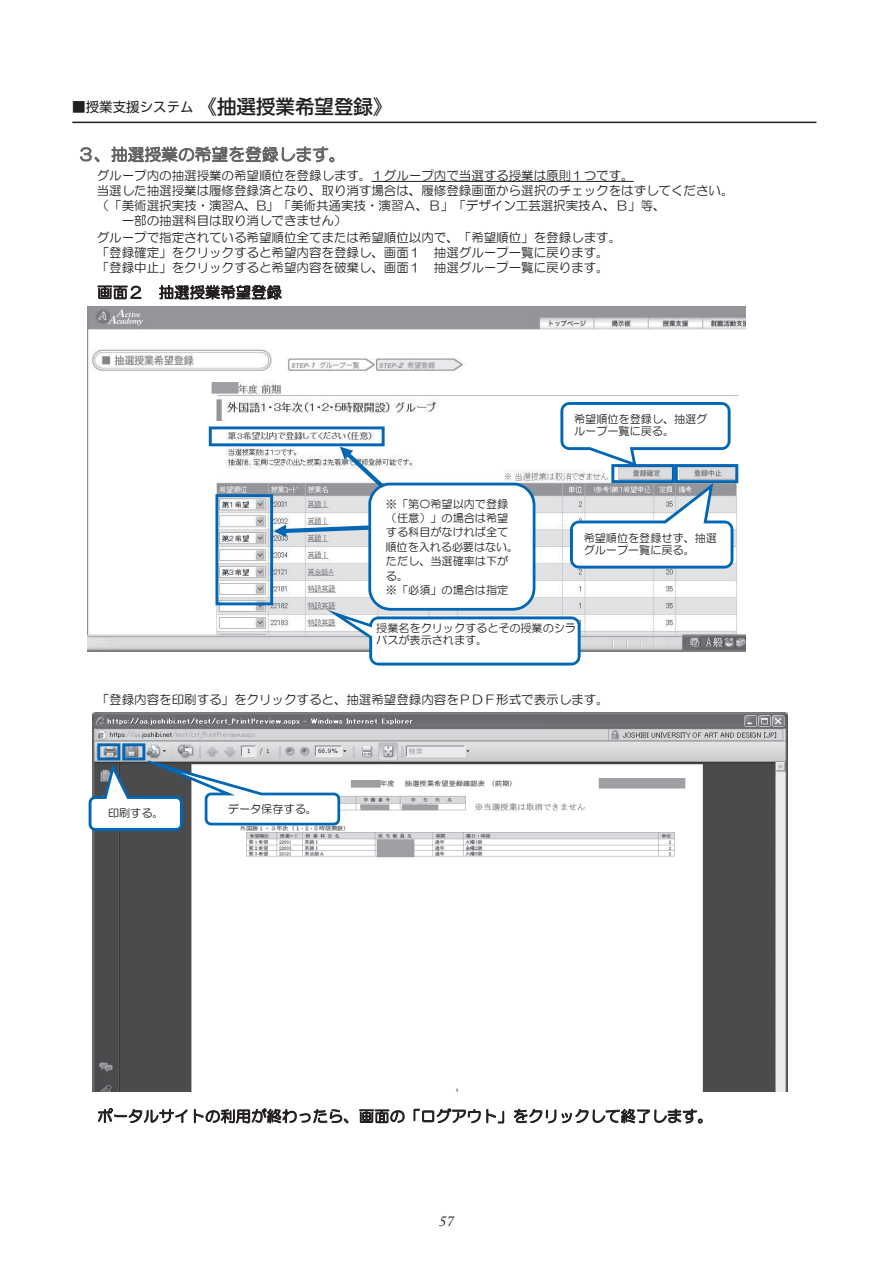
<style>
.page{position:relative;width:893px;height:1263px;background:#fff}
.page>*{position:absolute;margin:0;border:0;box-sizing:border-box;transform-origin:0 0}
.t1{font:16.65px "HG Maru Gothic MPRO";letter-spacing:.01em;color:#646467}
.t2{font:15.15px "HG Maru Gothic MPRO";letter-spacing:.01em;color:#231f20}
.t3{font:italic 15px "Adobe Caslon Pro";color:#231f20}
.t4{font:13.8px "HG Maru Gothic MPRO";color:#231f20}
.t5{font:13.5px "UD Shin Go Pr 6";color:#231f20}
.t6{font:12.45px/15px "HG Maru Gothic MPRO";color:#231f20}
.t7{font:11.1px/14.4px "HG Maru Gothic MPRO";color:#231f20}
.s1{font-weight:500;font-size:19.5px}
</style>
<div class="page">
<svg style="left:81px;top:148px;width:18px;height:14px"></svg>
<svg style="left:112px;top:146px;width:222px;height:17px"></svg>
<hr style="left:371px;top:181px;width:263px;height:1px;background:#231f20">
<svg style="left:98px;top:286px;width:43px;height:13px"></svg>
<svg style="left:159px;top:285px;width:122px;height:15px"></svg>
<svg style="left:98px;top:1108px;width:89px;height:15px"></svg>
<svg style="left:194px;top:1108px;width:154px;height:15px"></svg>
<svg style="left:359px;top:1109px;width:45px;height:14px"></svg>
<svg style="left:414px;top:1108px;width:66px;height:15px"></svg>
<svg style="left:487px;top:1109px;width:17px;height:14px"></svg>
<svg style="left:514px;top:1109px;width:42px;height:14px"></svg>
<svg style="left:562px;top:1108px;width:140px;height:15px"></svg>
<img style="left:93px;top:713px;width:695px;height:379px">
<img style="left:87px;top:307px;width:658px;height:345px">
<svg style="left:209px;top:402px;width:529px;height:263px"></svg>
<svg style="left:599px;top:778px;width:86px;height:10px"></svg>
<svg style="left:402px;top:804px;width:36px;height:6px"></svg>
<svg style="left:360px;top:804px;width:29px;height:6px"></svg>
<svg style="left:89px;top:743px;width:251px;height:88px"></svg>
<svg style="left:321px;top:333px;width:124px;height:25px"></svg>
<svg style="left:377px;top:839px;width:37px;height:18px"></svg>
<svg style="left:351px;top:780px;width:30px;height:8px"></svg>
<svg style="left:212px;top:382px;width:27px;height:12px"></svg>
<hr style="left:72px;top:122px;width:744px;height:1px;background:#231f20">
<p class="t5" style="left:72px;top:95px;width:322px">■授業支援システム　<span class="s1">《抽選授業希望登録》</span></p>
<p class="t4" style="left:77px;top:97px;width:126px">■授業支援システム</p>
<h1 class="t1" style="left:77px;top:146px;width:269px">３、抽選授業の希望を登録します。</h1>
<p class="t6" style="left:97px;top:168px;width:638px">グループ内の抽選授業の希望順位を登録します。１グループ内で当選する授業は原則１つです。<br>当選した抽選授業は履修登録済となり、取り消す場合は、履修登録画面から選択のチェックをはずしてください。（「美術選択実技・演習A、B」「美術共通実技・演習Ａ、Ｂ」「デザイン工芸選択実技Ａ、Ｂ」等、<br>　　一部の抽選科目は取り消しできません）</p>
<p class="t6" style="left:97px;top:230px;width:526px">グループで指定されている希望順位全てまたは希望順位以内で、「希望順位」を登録します。「登録確定」をクリックすると希望内容を登録し、画面１　抽選グループ一覧に戻ります。「登録中止」をクリックすると希望内容を破棄し、画面１　抽選グループ一覧に戻ります。</p>
<p class="t2" style="left:97px;top:285px;width:186px">画面２ 抽選授業希望登録</p>
<p class="t7" style="left:385px;top:496px;width:134px">※「第〇希望以内で登録（任意）」の場合は希望する科目がなければ全て順位を入れる必要はない。ただし、当選確率は下がる。<br>※「必須」の場合は指定</p>
<p class="t7" style="left:574px;top:413px;width:135px;line-height:12.3px">希望順位を登録し、抽選グループ一覧に戻る。</p>
<p class="t7" style="left:584px;top:531px;width:135px;line-height:12.3px">希望順位を登録せず、抽選グループ一覧に戻る。</p>
<p class="t7" style="left:376px;top:621px;width:201px;line-height:12.3px">授業名をクリックするとその授業のシラバスが表示されます。</p>
<p class="t6" style="left:97px;top:692px;width:513px">「登録内容を印刷する」をクリックすると、抽選希望登録内容をＰＤＦ形式で表示します。</p>
<p class="t7" style="left:108px;top:806px;width:57px">印刷する。</p>
<p class="t7" style="left:228px;top:802px;width:90px">データ保存する。</p>
<p class="t2" style="left:97px;top:1108px;width:617px">ポータルサイトの利用が終わったら、画面の「ログアウト」をクリックして終了します。</p>
<p class="t3" style="left:439px;top:1212px;width:16px">57</p>
</div>
